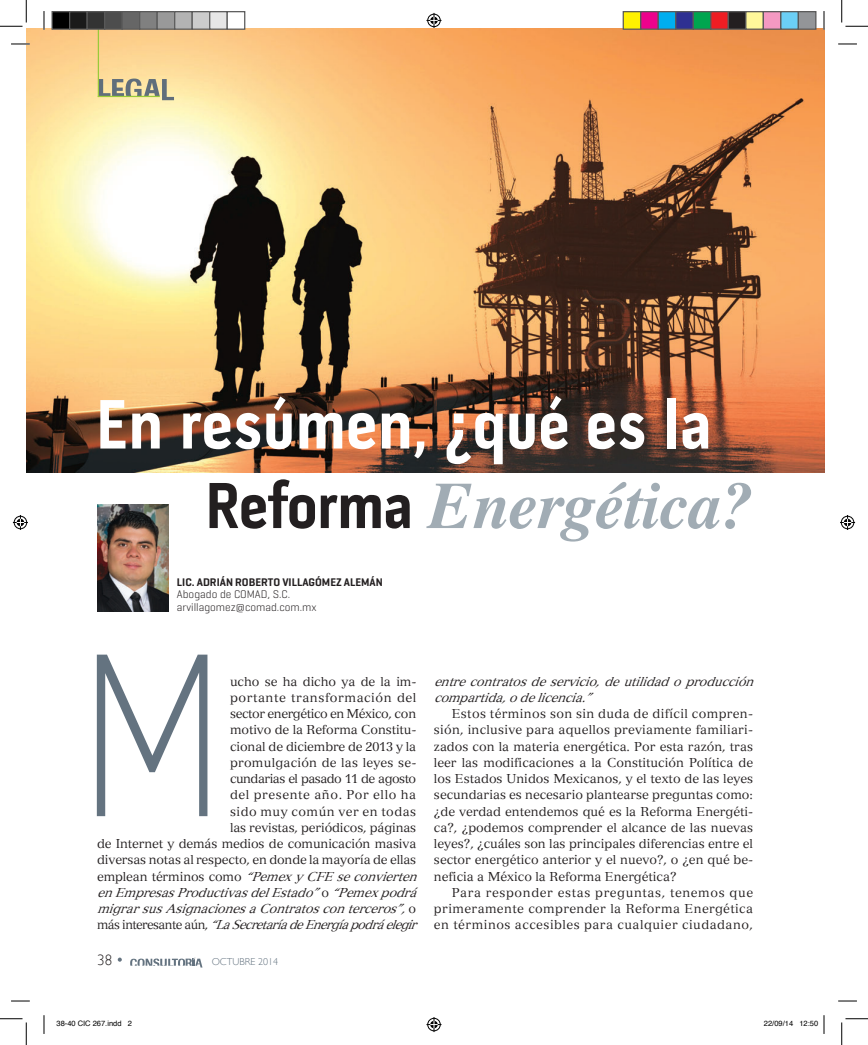
<style>
.page{position:relative;width:868px;height:1045px;background:#fff}
.page>*{position:absolute;margin:0;border:0;box-sizing:border-box;transform-origin:0 0}
.t1{font:100 237.5px "Pill Gothic 300 mg";color:#647380;scale:.95 1}
.Sin_espaciado{font:700 71.25px "Pill Gothic 300 mg";color:#fff}
.Sin_espaciado-2{font:italic 700 66.25px "Times";letter-spacing:-.01em;color:#a1acb4}
.t2{font:300 15px "Gill Sans";color:#231f20}
.Sin_espaciado-3{font:12.5px/16.2px "Versailles LT";letter-spacing:-.01em;color:#231f20;text-align:justify}
.Sin_espaciado-4{font:italic 12.5px/16.2px "Versailles LT";color:#231f20}
.Sin_espaciado-5{font:12.5px "Versailles LT";letter-spacing:.04em;color:#231f20}
.Sin_espaciado-6{font:12.5px "Versailles LT";letter-spacing:-.03em;color:#231f20}
.Sin_espaciado-7{font:12.5px "Versailles LT";letter-spacing:-.04em;color:#231f20}
.Sin_espaciado-8{font:12.5px "Versailles LT";letter-spacing:.02em;color:#231f20}
.Sin_espaciado-9{font:12.5px "Versailles LT";letter-spacing:.05em;color:#231f20}
.Sin_espaciado-10{font:300 11.25px "Geogrotesque";color:#231f20}
.Sin_espaciado-11{font:600 11.25px "Geogrotesque";color:#231f20}
.t3{font:300 10px "Gill Sans";color:#647380}
.t4{font:7.5px "Helvetica";color:#000}
.s1{font-family:"Pill Gothic 300 mg";font-style:normal;color:#231f20}
.s2{font-style:normal}
</style>
<div class="page">
<img style="left:26px;top:28px;width:797px;height:445px">
<svg style="left:118px;top:957px;width:4px;height:4px"></svg>
<svg style="left:130px;top:957px;width:72px;height:10px"></svg>
<svg style="left:98px;top:79px;width:76px;height:21px;background:#b8b292"></svg>
<hr style="left:98px;top:96px;width:62px;height:1px;background:#99ca3b">
<hr style="left:98px;top:26px;width:1px;height:71px;background:#99ca3b">
<img style="left:97px;top:505px;width:71px;height:106px">
<svg style="left:11px;top:43px;width:19px;height:2px"></svg>
<svg style="left:838px;top:43px;width:18px;height:2px"></svg>
<svg style="left:11px;top:1000px;width:19px;height:1px"></svg>
<svg style="left:838px;top:1000px;width:18px;height:1px"></svg>
<svg style="left:43px;top:11px;width:2px;height:19px"></svg>
<svg style="left:43px;top:1015px;width:2px;height:19px"></svg>
<svg style="left:823px;top:11px;width:1px;height:19px"></svg>
<svg style="left:0;top:0;width:27px;height:27px"></svg>
<svg style="left:0;top:1018px;width:27px;height:27px"></svg>
<svg style="left:841px;top:0;width:26px;height:27px"></svg>
<svg style="left:841px;top:1018px;width:26px;height:27px"></svg>
<svg style="left:426px;top:13px;width:15px;height:15px"></svg>
<svg style="left:426px;top:1017px;width:15px;height:15px"></svg>
<svg style="left:13px;top:515px;width:15px;height:15px"></svg>
<svg style="left:840px;top:515px;width:15px;height:15px"></svg>
<div style="left:52px;top:12px;width:18px;height:17px;background:#000"></div>
<div style="left:51px;top:11px;width:19px;height:19px;border:1px solid #595959"></div>
<div style="left:70px;top:12px;width:17px;height:17px;background:#1a1a1a"></div>
<div style="left:69px;top:11px;width:19px;height:19px;border:1px solid #595959"></div>
<div style="left:87px;top:12px;width:18px;height:17px;background:#333"></div>
<div style="left:86px;top:11px;width:19px;height:19px;border:1px solid #595959"></div>
<div style="left:105px;top:12px;width:17px;height:17px;background:#4d4d4d"></div>
<div style="left:104px;top:11px;width:19px;height:19px;border:1px solid #595959"></div>
<div style="left:122px;top:12px;width:18px;height:17px;background:#666"></div>
<div style="left:121px;top:11px;width:19px;height:19px;border:1px solid #595959"></div>
<div style="left:140px;top:12px;width:17px;height:17px;background:#808080"></div>
<div style="left:139px;top:11px;width:19px;height:19px;border:1px solid #595959"></div>
<div style="left:157px;top:12px;width:18px;height:17px;background:#999"></div>
<div style="left:156px;top:11px;width:19px;height:19px;border:1px solid #595959"></div>
<div style="left:175px;top:12px;width:17px;height:17px;background:#b3b3b3"></div>
<div style="left:174px;top:11px;width:19px;height:19px;border:1px solid #595959"></div>
<div style="left:192px;top:12px;width:18px;height:17px;background:#ccc"></div>
<div style="left:191px;top:11px;width:19px;height:19px;border:1px solid #595959"></div>
<div style="left:210px;top:12px;width:17px;height:17px;background:#e6e6e6"></div>
<div style="left:209px;top:11px;width:19px;height:19px;border:1px solid #595959"></div>
<div style="left:226px;top:11px;width:19px;height:19px;border:1px solid #595959"></div>
<div style="left:623px;top:12px;width:17px;height:17px;background:#fff101"></div>
<div style="left:622px;top:11px;width:19px;height:19px;border:1px solid #595959"></div>
<div style="left:640px;top:12px;width:18px;height:17px;background:#ed028c"></div>
<div style="left:640px;top:11px;width:18px;height:19px;border:1px solid #595959"></div>
<div style="left:658px;top:12px;width:17px;height:17px;background:#00aeef"></div>
<div style="left:657px;top:11px;width:19px;height:19px;border:1px solid #595959"></div>
<div style="left:675px;top:12px;width:18px;height:17px;background:#2e3092"></div>
<div style="left:675px;top:11px;width:18px;height:19px;border:1px solid #595959"></div>
<div style="left:693px;top:12px;width:17px;height:17px;background:#00a54f"></div>
<div style="left:692px;top:11px;width:19px;height:19px;border:1px solid #595959"></div>
<div style="left:710px;top:12px;width:18px;height:17px;background:#ee1d23"></div>
<div style="left:710px;top:11px;width:18px;height:19px;border:1px solid #595959"></div>
<div style="left:728px;top:12px;width:17px;height:17px;background:#231f20"></div>
<div style="left:727px;top:11px;width:19px;height:19px;border:1px solid #595959"></div>
<div style="left:745px;top:12px;width:18px;height:17px;background:#fff79a"></div>
<div style="left:745px;top:11px;width:18px;height:19px;border:1px solid #595959"></div>
<div style="left:763px;top:12px;width:17px;height:17px;background:#f499c2"></div>
<div style="left:762px;top:11px;width:19px;height:19px;border:1px solid #595959"></div>
<div style="left:780px;top:12px;width:18px;height:17px;background:#6bcff6"></div>
<div style="left:780px;top:11px;width:18px;height:19px;border:1px solid #595959"></div>
<div style="left:798px;top:12px;width:17px;height:17px;background:#939598"></div>
<div style="left:797px;top:11px;width:19px;height:19px;border:1px solid #595959"></div>
<svg style="left:823px;top:1015px;width:1px;height:19px"></svg>
<p class="Sin_espaciado" style="left:96px;top:380px;width:617px">En resúmen, ¿qué es la</p>
<p class="Sin_espaciado-2" style="left:205px;top:443px;width:549px"><span class="s1">Reforma</span> Energética?</p>
<p class="Sin_espaciado-11" style="left:177px;top:576px;width:207px">LIC. ADRIÁN ROBERTO VILLAGÓMEZ ALEMÁN</p>
<p class="Sin_espaciado-10" style="left:177px;top:588px;width:115px">Abogado de COMAD, S.C.</p>
<p class="Sin_espaciado-10" style="left:177px;top:601px;width:141px">arvillagomez@comad.com.mx</p>
<p class="t1" style="left:75px;top:601px;width:163px">M</p>
<p class="Sin_espaciado-3" style="left:230px;top:673px;width:188px">ucho se ha dicho ya de la im-</p>
<p class="Sin_espaciado-5" style="left:230px;top:690px;width:188px">portante transformación del</p>
<p class="Sin_espaciado-6" style="left:230px;top:706px;width:188px">sector energético en México, con</p>
<p class="Sin_espaciado-3" style="left:230px;top:722px;width:188px">motivo de la Reforma Constitu-</p>
<p class="Sin_espaciado-3" style="left:230px;top:738px;width:187px">cional de diciembre de 2013 y la</p>
<p class="Sin_espaciado-8" style="left:230px;top:755px;width:188px">promulgación de las leyes se-</p>
<p class="Sin_espaciado-7" style="left:230px;top:771px;width:188px">cundarias el pasado 11 de agosto</p>
<p class="Sin_espaciado-9" style="left:230px;top:787px;width:188px">del presente año. Por ello ha</p>
<p class="Sin_espaciado-5" style="left:230px;top:803px;width:188px">sido muy común ver en todas</p>
<p class="Sin_espaciado-3" style="left:230px;top:819px;width:188px">las revistas, periódicos, páginas</p>
<p class="Sin_espaciado-3" style="left:97px;top:835px;width:320px">de Internet y demás medios de comunicación masiva</p>
<p class="Sin_espaciado-3" style="left:97px;top:852px;width:320px">diversas notas al respecto, en donde la mayoría de ellas</p>
<p class="Sin_espaciado-4" style="left:97px;top:868px;width:326px"><span class="s2">e m p l e a n t é r m i n o s c o m o</span> “PemexyCFEseconvierten</p>
<p class="Sin_espaciado-4" style="left:97px;top:884px;width:326px">enEmpresasProductivasdelEstado”<span class="s2">o</span> “Pemexpodrá</p>
<p class="Sin_espaciado-4" style="left:97px;top:900px;width:320px">migrarsusAsignacionesaContratosconterceros”,<span class="s2">o</span></p>
<p class="Sin_espaciado-4" style="left:97px;top:917px;width:326px"><span class="s2">m á s i n t e r e s a n t e a ú n ,</span> “LaSecretaríadeEnergíapodráelegir</p>
<p class="t2" style="left:97px;top:951px;width:16px">38</p>
<p class="t3" style="left:212px;top:956px;width:68px">OCTUBRE 2014</p>
<p class="Sin_espaciado-4" style="left:434px;top:673px;width:326px">entrecontratosdeservicio,deutilidadoproducción compartida,odelicencia.”</p>
<p class="Sin_espaciado-3" style="left:434px;top:705px;width:320px;text-indent:18px">Estos términos son sin duda de difícil compren&shy;sión, inclusive para aquellos previamente familiari&shy;zados con la materia energética. Por esta razón, tras leer las modificaciones a la Constitución Política de los Estados Unidos Mexicanos, y el texto de las leyes secundarias es necesario plantearse preguntas como: ¿de verdad entendemos qué es la Reforma Energéti&shy;ca?, ¿podemos comprender el alcance de las nuevas leyes?, ¿cuáles son las principales diferencias entre el sector energético anterior y el nuevo?, o ¿en qué be&shy;neficia a México la Reforma Energética?</p>
<p class="Sin_espaciado-3" style="left:434px;top:884px;width:320px;text-indent:18px">Para responder estas preguntas, tenemos que primeramente comprender la Reforma Energética en términos accesibles para cualquier ciudadano,</p>
<p class="t4" style="left:56px;top:1018px;width:77px">38-40 CIC 267.indd 2</p>
<p class="t4" style="left:763px;top:1018px;width:56px">22/09/14 12:50</p>
</div>
